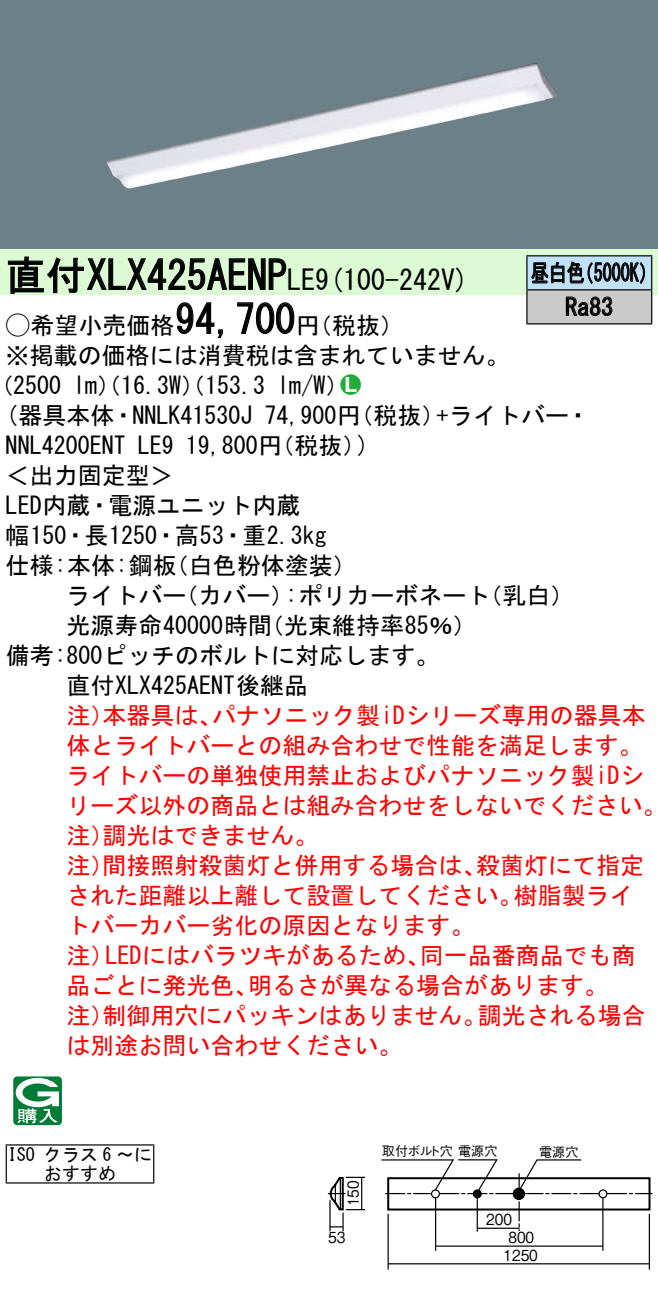
<style>
.page{position:relative;width:658px;height:1290px;background:#fff}
.page>*{position:absolute;margin:0;border:0;box-sizing:border-box;transform-origin:0 0}
.t1{font:40px "MS Gothic";color:#000}
.t2{font:28px "MS Gothic";color:#000}
.t3{font:24px/30px "MS Gothic";color:#f00}
.t4{font:24px/30.4px "MS Gothic";color:#000}
.t5{font:24px/34px "MS Gothic";color:#000;scale:.75 1}
.t6{font:24px "Ford Classification 1";color:#23ac38}
.t7{font:18px "MS Gothic";color:#000}
.t8{font:15.2px "Gothic BBB Pro Medium 90 pv RKSJ H";color:#000;scale:.9 1}
.t9{font:13.2px "Gothic BBB Pro Medium 90 pv RKSJ H";letter-spacing:-.025em;color:#000}
.t10{font:13.2px "Gothic BBB Pro Medium 90 pv RKSJ H";color:#000}
.s1{font-size:28px}
.s2{font-family:"Ford Classification 1"}
.s3{color:#fff}
</style>
<div class="page">
<div style="left:0;top:0;width:658px;height:249px;background:#6c8087"></div>
<img style="left:107px;top:63px;width:450px;height:126px">
<div style="left:0;top:249px;width:658px;height:46px;background:#dcfad4"></div>
<svg style="left:7px;top:256px;width:280px;height:38px"></svg>
<svg style="left:176px;top:302px;width:47px;height:37px"></svg>
<svg style="left:237px;top:302px;width:58px;height:32px"></svg>
<svg style="left:13px;top:1076px;width:49px;height:49px"></svg>
<hr style="left:6px;top:1144px;width:148px;height:1px;background:#000">
<hr style="left:6px;top:1145px;width:1px;height:37px;background:#000">
<hr style="left:153px;top:1145px;width:1px;height:37px;background:#000">
<hr style="left:6px;top:1182px;width:148px;height:1px;background:#000">
<div style="left:527px;top:256px;width:124px;height:34px;background:#c1e1fa"></div>
<div style="left:527px;top:290px;width:124px;height:34px;background:#cacaca"></div>
<hr style="left:526px;top:255px;width:126px;height:1px;background:#000">
<hr style="left:526px;top:256px;width:1px;height:33px;background:#000">
<hr style="left:651px;top:256px;width:1px;height:33px;background:#000">
<hr style="left:526px;top:289px;width:126px;height:1px;background:#000">
<hr style="left:526px;top:290px;width:1px;height:33px;background:#000">
<hr style="left:651px;top:290px;width:1px;height:33px;background:#000">
<hr style="left:526px;top:323px;width:126px;height:1px;background:#000">
<svg style="left:531px;top:261px;width:114px;height:23px"></svg>
<svg style="left:565px;top:296px;width:47px;height:20px"></svg>
<hr style="left:387px;top:1213px;width:2px;height:56px;background:#000">
<hr style="left:436px;top:1245px;width:167px;height:1px;background:#000">
<hr style="left:388px;top:1263px;width:261px;height:1px;background:#000">
<hr style="left:435px;top:1197px;width:1px;height:53px;background:#000">
<hr style="left:648px;top:1213px;width:2px;height:56px;background:#000">
<hr style="left:602px;top:1198px;width:1px;height:52px;background:#000">
<svg style="left:328px;top:1159px;width:324px;height:72px"></svg>
<hr style="left:339px;top:1177px;width:2px;height:32px;background:#000">
<h1 class="t1" style="left:6px;top:255px;width:311px">直付XLX425AENP<span class="s1">LE</span></h1>
<p class="t4" style="left:296px;top:310px;width:109px">（円税抜(</p>
<p class="t2" style="left:315px;top:265px;width:155px">(9 100-242 (V</p>
<h1 class="t1" style="left:175px;top:299px;width:121px">94,700</h1>
<p class="t4" style="left:6px;top:310px;width:505px"><span class="s2">A</span>希望小売価格<br>※掲載の価格には消費税は含まれていません。</p>
<p class="t6" style="left:340px;top:372px;width:22px">2<span class="s3">7</span></p>
<p class="t4" style="left:277px;top:370px;width:73px">l m (W/</p>
<p class="t4" style="left:-11px;top:370px;width:74px">（2500</p>
<p class="t4" style="left:73px;top:370px;width:193px">lm）（16.3 ）（W 153.3</p>
<p class="t5" style="left:565px;top:256px;width:65px;text-indent:-34px">昼白色<br>Ra83</p>
<p class="t5" style="left:575px;top:256px;width:109px">（5000 (K</p>
<p class="t4" style="left:6px;top:400px;width:248px">(器具本体・NNLK41530J</p>
<p class="t4" style="left:436px;top:400px;width:155px">+ライトバー・</p>
<p class="t4" style="left:264px;top:400px;width:182px">74,900 （円税抜）</p>
<p class="t4" style="left:186px;top:430px;width:182px">19,800 （円税抜(</p>
<p class="t4" style="left:6px;top:430px;width:121px">NNL4200ENT</p>
<p class="t4" style="left:6px;top:460px;width:169px">＜出力固定型&lt;</p>
<p class="t4" style="left:6px;top:490px;width:296px">LED内蔵・電源ユニット内蔵</p>
<p class="t4" style="left:6px;top:520px;width:322px">幅150・長1250・高53・重2.3kg</p>
<p class="t4" style="left:165px;top:550px;width:194px">（白色粉体塗装(</p>
<p class="t4" style="left:138px;top:430px;width:37px">LE9</p>
<p class="t4" style="left:6px;top:550px;width:172px">仕様:本体:鋼板</p>
<p class="t4" style="left:357px;top:430px;width:13px">(</p>
<p class="t4" style="left:66px;top:580px;width:121px">ライトバー</p>
<p class="t4" style="left:174px;top:580px;width:121px">（カバー）</p>
<p class="t4" style="left:285px;top:580px;width:206px">:ポリカーボネート</p>
<p class="t4" style="left:478px;top:580px;width:97px">（乳白(</p>
<p class="t4" style="left:66px;top:610px;width:207px">光源寿命40000時間</p>
<p class="t4" style="left:6px;top:640px;width:435px">備考:800ピッチのボルトに対応します。</p>
<p class="t4" style="left:66px;top:670px;width:243px">直付XLX425AENT後継品</p>
<p class="t3" style="left:212px;top:700px;width:435px">パナソニック製iDシリーズ専用の器具本</p>
<p class="t4" style="left:260px;top:610px;width:218px">（光束維持率85％(</p>
<p class="t3" style="left:66px;top:700px;width:49px">注）</p>
<p class="t3" style="left:66px;top:730px;width:577px">体とライトバーとの組み合わせで性能を満足します。</p>
<p class="t3" style="left:66px;top:760px;width:579px">ライトバーの単独使用禁止およびパナソニック製iDシ</p>
<p class="t3" style="left:66px;top:790px;width:601px">リーズ以外の商品とは組み合わせをしないでください。</p>
<p class="t3" style="left:102px;top:820px;width:217px">調光はできません。</p>
<p class="t3" style="left:102px;top:700px;width:121px">本器具は、</p>
<p class="t3" style="left:66px;top:820px;width:49px">注）</p>
<p class="t3" style="left:476px;top:850px;width:170px">殺菌灯にて指定</p>
<p class="t3" style="left:102px;top:850px;width:385px">間接照射殺菌灯と併用する場合は、</p>
<p class="t3" style="left:66px;top:850px;width:49px">注）</p>
<p class="t3" style="left:66px;top:880px;width:457px">された距離以上離して設置してください。</p>
<p class="t3" style="left:66px;top:910px;width:409px">トバーカバー劣化の原因となります。</p>
<p class="t3" style="left:420px;top:940px;width:217px">同一品番商品でも商</p>
<p class="t3" style="left:513px;top:880px;width:121px">樹脂製ライ</p>
<p class="t3" style="left:105px;top:940px;width:326px">LEDにはバラツキがあるため、</p>
<p class="t3" style="left:66px;top:940px;width:49px">注）</p>
<p class="t3" style="left:66px;top:970px;width:193px">品ごとに発光色、</p>
<p class="t3" style="left:248px;top:970px;width:362px">明るさが異なる場合があります。</p>
<p class="t3" style="left:102px;top:1000px;width:385px">制御用穴にパッキンはありません。</p>
<p class="t3" style="left:66px;top:1000px;width:337px">注）<br>は別途お問い合わせください。</p>
<p class="t3" style="left:477px;top:1000px;width:169px">調光される場合</p>
<p class="t7" style="left:8px;top:1145px;width:29px">ISO</p>
<p class="t7" style="left:44px;top:1145px;width:109px">クラス 6 〜に</p>
<p class="t7" style="left:44px;top:1164px;width:73px">おすすめ</p>
<p class="t8" style="left:341px;top:1206px;width:30px;rotate:-90deg">150</p>
<p class="t8" style="left:328px;top:1225px;width:21px">53</p>
<p class="t9" style="left:382px;top:1140px;width:117px">取付ボルト穴電源穴</p>
<p class="t10" style="left:539px;top:1141px;width:41px">電源穴</p>
<p class="t8" style="left:486px;top:1207px;width:30px">200</p>
<p class="t8" style="left:508px;top:1225px;width:30px">800</p>
<p class="t8" style="left:503px;top:1242px;width:40px">1250</p>
</div>
